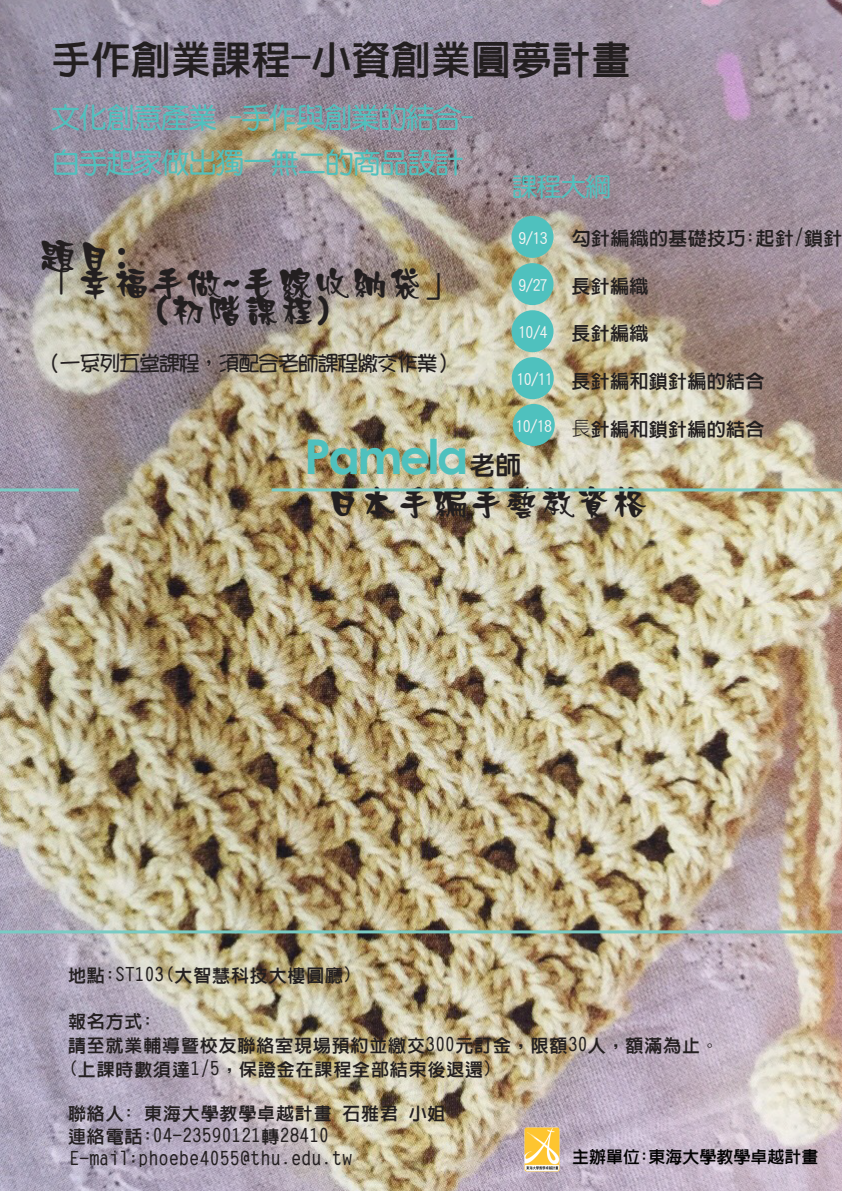
<style>
.page{position:relative;width:842px;height:1191px;background:#fff}
.page>*{position:absolute;margin:0;border:0;box-sizing:border-box;transform-origin:0 0}
.t1{font:700 48px "Century Gothic";letter-spacing:-.055em;color:#4fc1be}
.t2{font:40px "lin Gothic Extra";color:#231f20}
.t3{font:36px "Pop 3 EG Extra Big 5";letter-spacing:.02em;color:#231f20}
.t4{font:36px "Pop 3 EG Extra Big 5";color:#231f20}
.t5{font:29px/45px "DF Yuan Std W5";letter-spacing:-.055em;color:#4fc1be}
.t6{font:26px "DF Yuan Std W5";color:#4fc1be}
.t7{font:21px "Pop 4 EG Bold Big 5";letter-spacing:-.055em;color:#231f20}
.t8{font:19px "lin Gothic Extra";letter-spacing:.02em;color:#231f20}
.t9{font:18px/24px "lin Gothic Extra";letter-spacing:.045em;color:#231f20}
.t10{font:18px "lin Gothic Extra";letter-spacing:.065em;color:#231f20}
.t11{font:17px "lin Gothic Extra";color:#030303}
.t12{font:16px "DF Yuan Std W5";color:#f6f4f3}
.s1{font-family:"DF Yuan Std W3"}
.s2{font-family:"lin Gothic Extra";font-weight:400;font-size:26px;color:#231f20}
</style>
<div class="page">
<img style="left:0;top:0;width:842px;height:1191px">
<hr style="left:0;top:488px;width:79px;height:3px;background:#79cbc4">
<hr style="left:272px;top:488px;width:570px;height:3px;background:#79cbc4">
<hr style="left:0;top:930px;width:842px;height:3px;background:#79cbc4">
<div style="left:511px;top:216px;width:42px;height:42px;background:#4fc1be;border-radius:50%"></div>
<div style="left:511px;top:263px;width:42px;height:42px;background:#4fc1be;border-radius:50%"></div>
<div style="left:511px;top:310px;width:42px;height:42px;background:#4fc1be;border-radius:50%"></div>
<div style="left:512px;top:357px;width:42px;height:42px;background:#4fc1be;border-radius:50%"></div>
<div style="left:513px;top:404px;width:42px;height:42px;background:#4fc1be;border-radius:50%"></div>
<img style="left:524px;top:1127px;width:35px;height:44px">
<h2 class="t2" style="left:51px;top:40px;width:581px">手作創業課程-小資創業圓夢計畫</h2>
<h3 class="t5" style="left:51px;top:94px;width:425px">文化創意產業 -手作與創業的結合-白手起家做出獨一無二的商品設計</h3>
<h3 class="t6" style="left:511px;top:172px;width:101px">課程大綱</h3>
<p class="t8" style="left:572px;top:229px;width:272px">勾針編織的基礎技巧:起針/鎖針</p>
<p class="t8" style="left:571px;top:277px;width:79px">長針編織</p>
<p class="t8" style="left:571px;top:324px;width:79px">長針編織</p>
<p class="t8" style="left:571px;top:372px;width:195px">長針編和鎖針編的結合</p>
<p class="t8" style="left:571px;top:419px;width:195px"><span class="s1">長</span>針編和鎖針編的結合</p>
<p class="t12" style="left:518px;top:229px;width:31px">9/13</p>
<p class="t12" style="left:518px;top:277px;width:31px">9/27</p>
<p class="t12" style="left:518px;top:324px;width:31px">10/4</p>
<p class="t12" style="left:517px;top:371px;width:38px">10/11</p>
<p class="t12" style="left:516px;top:417px;width:38px">10/18</p>
<h3 class="t3" style="left:39px;top:238px;width:93px">題目:</h3>
<h3 class="t3" style="left:39px;top:265px;width:423px">「幸福手做~毛線收納袋」</h3>
<h3 class="t3" style="left:151px;top:292px;width:185px">(初階課程)</h3>
<p class="t7" style="left:51px;top:352px;width:397px">(一系列五堂課程，須配合老師課程繳交作業)</p>
<h1 class="t1" style="left:304px;top:420px;width:219px">Pamela<span class="s2">老師</span></h1>
<h3 class="t4" style="left:324px;top:484px;width:326px">日本手編手藝教資格</h3>
<p class="t9" style="left:68px;top:963px;width:286px">地點:ST103(大智慧科技大樓圓廳)</p>
<p class="t9" style="left:68px;top:1009px;width:652px">報名方式:<br>請至就業輔導暨校友聯絡室現場預約並繳交300元訂金，限額30人，額滿為止。(上課時數須達1/5，保證金在課程全部結束後退還)</p>
<p class="t9" style="left:68px;top:1102px;width:379px;line-height:23px">聯絡人: 東海大學教學卓越計畫 石雅君 小姐連絡電話:04-23590121轉28410</p>
<p class="t10" style="left:70px;top:1150px;width:283px">E-mail:phoebe4055@thu.edu.tw</p>
<p class="t11" style="left:572px;top:1148px;width:248px">主辦單位:東海大學教學卓越計畫</p>
</div>
